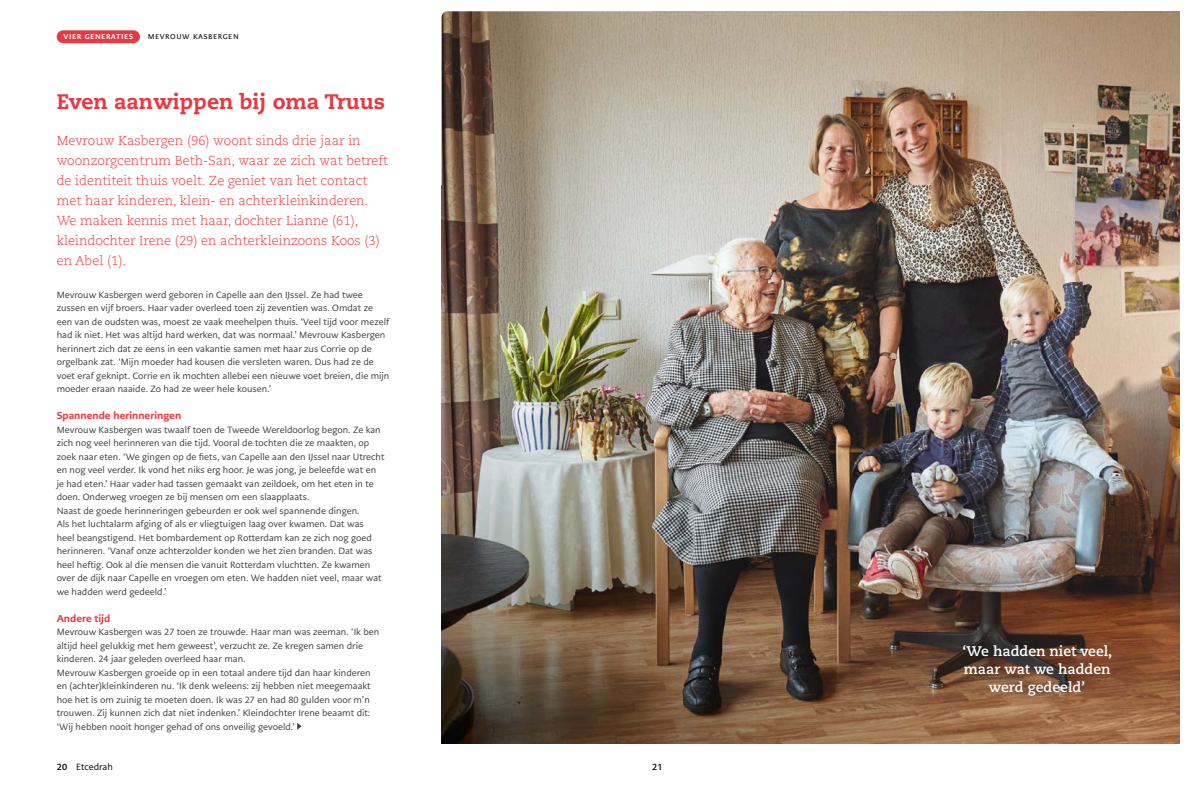
<style>
.page{position:relative;width:1191px;height:794px;background:#fff}
.page>*{position:absolute;margin:0;border:0;box-sizing:border-box;transform-origin:0 0}
.t1{font:800 21px "Caecilia LT Std";color:#e83943}
.t2{font:700 14px/18.2px "Caecilia LT Std";color:#fff;text-align:center}
.t3{font:300 13px/20px "Caecilia LT Std";color:#e83943}
.t4{font:800 10px "PMN Caecilia Sans Text";color:#e83943}
.t5{font:9px/13.5px "PMN Caecilia Sans Text";color:#3c3c3b}
.t6{font:9px "PMN Caecilia Sans Text";color:#000}
.t7{font:8.8px "PMN Caecilia Sans Text";letter-spacing:.06em;color:#000}
.t8{font:700 8.8px "PMN Caecilia Sans Text";letter-spacing:.06em;color:#fff}
.t9{font:700 8.8px "PMN Caecilia Sans Text";color:#000}
.s1{font-weight:700;font-size:8.8px}
</style>
<div class="page">
<img style="left:441px;top:11px;width:738px;height:732px">
<div style="left:57px;top:30px;width:83px;height:13px;background:#e83943;border-radius:6px"></div>
<svg style="left:297px;top:723px;width:4px;height:7px"></svg>
<p class="t8" style="left:63px;top:31px;width:71px">Vier generaties</p>
<p class="t7" style="left:148px;top:31px;width:92px">mevrouw kasBergen</p>
<h1 class="t1" style="left:57px;top:88px;width:330px">Even aanwippen bij oma Truus</h1>
<p class="t3" style="left:57px;top:130px;width:333px">Mevrouw Kasbergen (96) woont sinds drie jaar in woonzorgcentrum Beth-San, waar ze zich wat betreft de identiteit thuis voelt. Ze geniet van het contact met haar kinderen, klein- en achterkleinkinderen.<br>We maken kennis met haar, dochter Lianne (61), kleindochter Irene (29) en achterkleinzoons Koos (3) en Abel (1).</p>
<p class="t5" style="left:57px;top:288px;width:334px">Mevrouw Kasbergen werd geboren in Capelle aan den IJssel. Ze had twee zussen en vijf broers. Haar vader overleed toen zij zeventien was. Omdat ze een van de oudsten was, moest ze vaak meehelpen thuis. ‘Veel tijd voor mezelf had ik niet. Het was altijd hard werken, dat was normaal.’ Mevrouw Kasbergen herinnert zich dat ze eens in een vakantie samen met haar zus Corrie op de orgelbank zat. ‘Mijn moeder had kousen die versleten waren. Dus had ze de voet eraf geknipt. Corrie en ik mochten allebei een nieuwe voet breien, die mijn moeder eraan naaide. Zo had ze weer hele kousen.’</p>
<p class="t4" style="left:57px;top:409px;width:126px">Spannende herinneringen</p>
<p class="t5" style="left:57px;top:423px;width:329px">Mevrouw Kasbergen was twaalf toen de Tweede Wereldoorlog begon. Ze kan zich nog veel herinneren van die tijd. Vooral de tochten die ze maakten, op zoek naar eten. ‘We gingen op de fiets, van Capelle aan den IJssel naar Utrecht en nog veel verder. Ik vond het niks erg hoor. Je was jong, je beleefde wat en je had eten.’ Haar vader had tassen gemaakt van zeildoek, om het eten in te doen. Onderweg vroegen ze bij mensen om een slaapplaats.<br>Naast de goede herinneringen gebeurden er ook wel spannende dingen.<br>Als het luchtalarm afging of als er vliegtuigen laag over kwamen. Dat was<br>heel beangstigend. Het bombardement op Rotterdam kan ze zich nog goed herinneren. ‘Vanaf onze achterzolder konden we het zien branden. Dat was heel heftig. Ook al die mensen die vanuit Rotterdam vluchtten. Ze kwamen over de dijk naar Capelle en vroegen om eten. We hadden niet veel, maar wat we hadden werd gedeeld.’</p>
<p class="t4" style="left:57px;top:611px;width:55px">Andere tijd</p>
<p class="t5" style="left:57px;top:625px;width:324px">Mevrouw Kasbergen was 27 toen ze trouwde. Haar man was zeeman. ‘Ik ben altijd heel gelukkig met hem geweest’, verzucht ze. Ze kregen samen drie kinderen. 24 jaar geleden overleed haar man.<br>Mevrouw Kasbergen groeide op in een totaal andere tijd dan haar kinderen en (achter)kleinkinderen nu. ‘Ik denk weleens: zij hebben niet meegemaakt hoe het is om zuinig te moeten doen. Ik was 27 en had 80 gulden voor m’n trouwen. Zij kunnen zich dat niet indenken.’ Kleindochter Irene beaamt dit: ‘Wij hebben nooit honger gehad of ons onveilig gevoeld.’</p>
<p class="t6" style="left:57px;top:761px;width:58px"><span class="s1">20</span> Etcedrah</p>
<p class="t9" style="left:652px;top:761px;width:12px">21</p>
<h2 class="t2" style="left:962px;top:642px;width:151px">‘We hadden niet veel, maar wat we hadden werd gedeeld’</h2>
</div>
